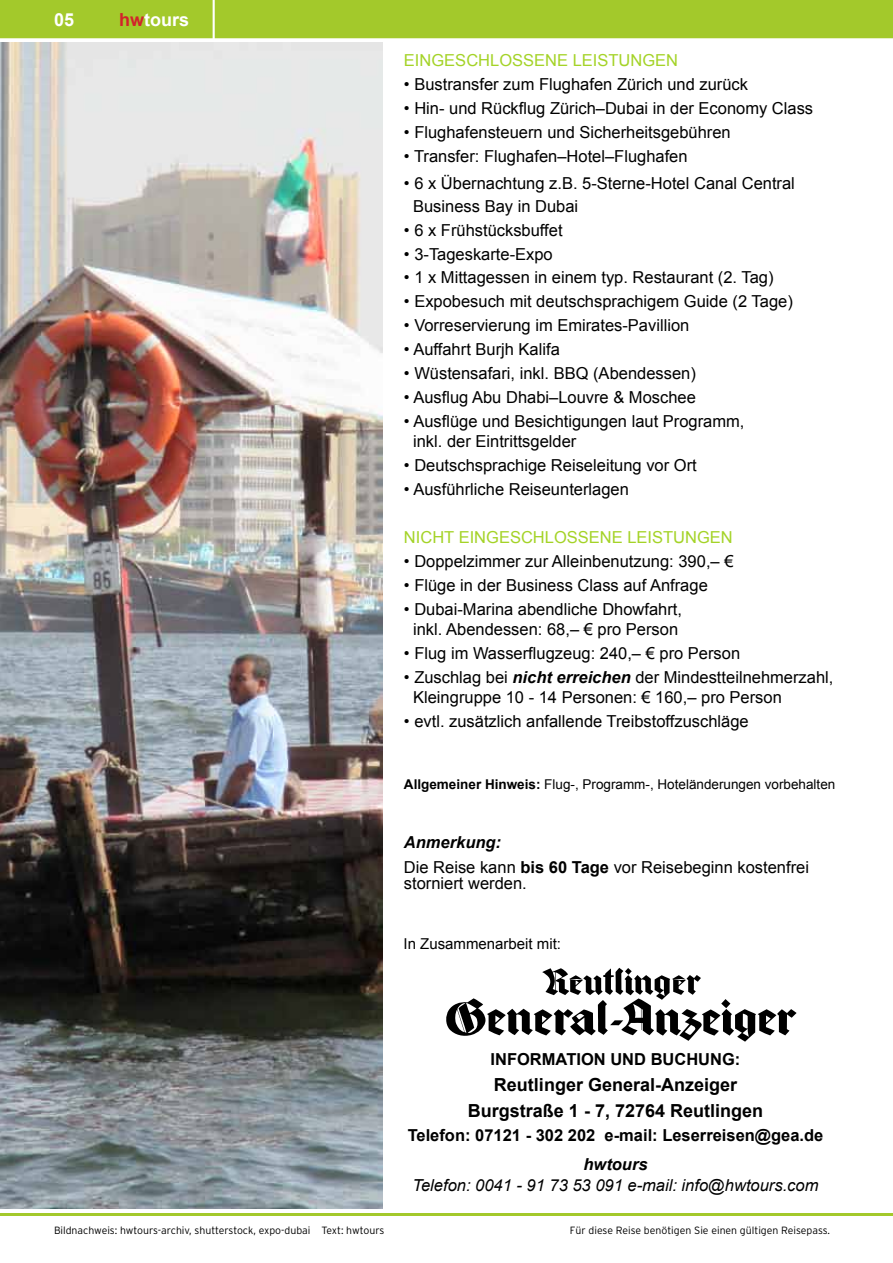
<style>
.page{position:relative;width:893px;height:1263px;background:#fff}
.page>*{position:absolute;margin:0;border:0;box-sizing:border-box;transform-origin:0 0}
.t1{font:700 18px/25.8px "Arial";color:#000;text-align:center}
.t2{font:700 18px "Arial";color:#fff}
.t3{font:16.5px/19.8px "Arial";color:#000}
.t4{font:700 16.5px "Arial";color:#000}
.t5{font:16.5px "Arial";color:#a4d327}
.t6{font:italic 16.5px "Arial";color:#000}
.t7{font:italic 700 16.5px "Arial";color:#000}
.t8{font:15px "Arial";color:#000}
.t9{font:13.5px "Arial";color:#000}
.t10{font:300 10.5px "Interstate";color:#000}
.s1{color:#d2232a}
.s2{font-weight:700;font-style:italic}
.s3{font-weight:700}
</style>
<div class="page">
<div style="left:0;top:0;width:893px;height:38px;background:#a3c92b"></div>
<hr style="left:0;top:1213px;width:893px;height:2px;background:#a3c92b">
<img style="left:0;top:43px;width:383px;height:1166px">
<svg style="left:446px;top:968px;width:351px;height:74px"></svg>
<p class="t2" style="left:54px;top:8px;width:22px">05</p>
<p class="t2" style="left:119px;top:8px;width:72px"><span class="s1">hw</span>tours</p>
<p class="t5" style="left:404px;top:49px;width:276px">EINGESCHLOSSENE LEISTUNGEN</p>
<p class="t3" style="left:404px;top:75px;width:346px">• Bustransfer zum Flughafen Zürich und zurück</p>
<p class="t3" style="left:404px;top:99px;width:411px">• Hin- und Rückflug Zürich–Dubai in der Economy Class</p>
<p class="t3" style="left:404px;top:123px;width:328px">• Flughafensteuern und Sicherheitsgebühren</p>
<p class="t3" style="left:404px;top:147px;width:285px">• Transfer: Flughafen–Hotel–Flughafen</p>
<p class="t3" style="left:413px;top:172px;width:383px;line-height:22.5px;text-indent:-9px">• 6 x Übernachtung z.B. 5-Sterne-Hotel Canal Central<br>Business Bay in Dubai</p>
<p class="t3" style="left:404px;top:220px;width:160px">• 6 x Frühstücksbuffet</p>
<p class="t3" style="left:404px;top:244px;width:150px">• 3-Tageskarte-Expo</p>
<p class="t3" style="left:404px;top:267px;width:371px">• 1 x Mittagessen in einem typ. Restaurant (2. Tag)</p>
<p class="t3" style="left:404px;top:291px;width:390px">• Expobesuch mit deutschsprachigem Guide (2 Tage)</p>
<p class="t3" style="left:404px;top:315px;width:287px">• Vorreservierung im Emirates-Pavillion</p>
<p class="t3" style="left:404px;top:339px;width:157px">• Auffahrt Burjh Kalifa</p>
<p class="t3" style="left:404px;top:364px;width:293px">• Wüstensafari, inkl. BBQ (Abendessen)</p>
<p class="t3" style="left:404px;top:388px;width:293px">• Ausflug Abu Dhabi–Louvre &amp; Moschee</p>
<p class="t3" style="left:413px;top:412px;width:333px;text-indent:-9px">• Ausflüge und Besichtigungen laut Programm, inkl. der Eintrittsgelder</p>
<p class="t3" style="left:404px;top:455px;width:294px">• Deutschsprachige Reiseleitung vor Ort</p>
<p class="t3" style="left:404px;top:480px;width:226px">• Ausführliche Reiseunterlagen</p>
<p class="t5" style="left:404px;top:527px;width:330px">NICHT EINGESCHLOSSENE LEISTUNGEN</p>
<p class="t3" style="left:404px;top:552px;width:331px">• Doppelzimmer zur Alleinbenutzung: 390,– €</p>
<p class="t3" style="left:404px;top:576px;width:305px">• Flüge in der Business Class auf Anfrage</p>
<p class="t3" style="left:404px;top:600px;width:280px;text-align:center">• Dubai-Marina abendliche Dhowfahrt, inkl. Abendessen: 68,– € pro Person</p>
<p class="t3" style="left:404px;top:644px;width:338px">• Flug im Wasserflugzeug: 240,– € pro Person</p>
<p class="t3" style="left:413px;top:668px;width:422px;text-indent:-9px">• Zuschlag bei <span class="s2">nicht erreichen</span> der Mindestteilnehmerzahl,<br>Kleingruppe 10 - 14 Personen: € 160,– pro Person</p>
<p class="t3" style="left:404px;top:712px;width:346px">• evtl. zusätzlich anfallende Treibstoffzuschläge</p>
<p class="t9" style="left:404px;top:776px;width:433px"><span class="s3">Allgemeiner Hinweis:</span> Flug-, Programm-, Hoteländerungen vorbehalten</p>
<p class="t3" style="left:404px;top:829px;width:407px;line-height:25px"><span class="s2">Anmerkung:<br></span>Die Reise kann <span class="s3">bis 60 Tage</span> vor Reisebeginn kostenfrei</p>
<p class="t3" style="left:404px;top:874px;width:124px">storniert werden.</p>
<p class="t8" style="left:404px;top:933px;width:159px">In Zusammenarbeit mit:</p>
<p class="t10" style="left:54px;top:1225px;width:332px">Bildnachweis: hwtours-archiv, shutterstock, expo-dubai Text: hwtours</p>
<p class="t4" style="left:491px;top:1049px;width:63px">Informatio</p>
<p class="t4" style="left:594px;top:1049px;width:148px">n und Buchung:</p>
<p class="t1" style="left:468px;top:1073px;width:297px">Reutlinger General-Anzeiger<br>Burgstraße 1 - 7, 72764 Reutlingen</p>
<p class="t4" style="left:408px;top:1124px;width:417px">Telefon: 07121 - 302 202 e-mail: Leserreisen@gea.de</p>
<p class="t7" style="left:583px;top:1153px;width:66px">hwtours</p>
<p class="t6" style="left:412px;top:1175px;width:407px">Telefon: 0041 - 91 73 53 091 e-mail: info@hwtours.com</p>
<p class="t10" style="left:570px;top:1224px;width:262px">Für diese Reise benötigen Sie einen gültigen Reisepass.</p>
</div>
